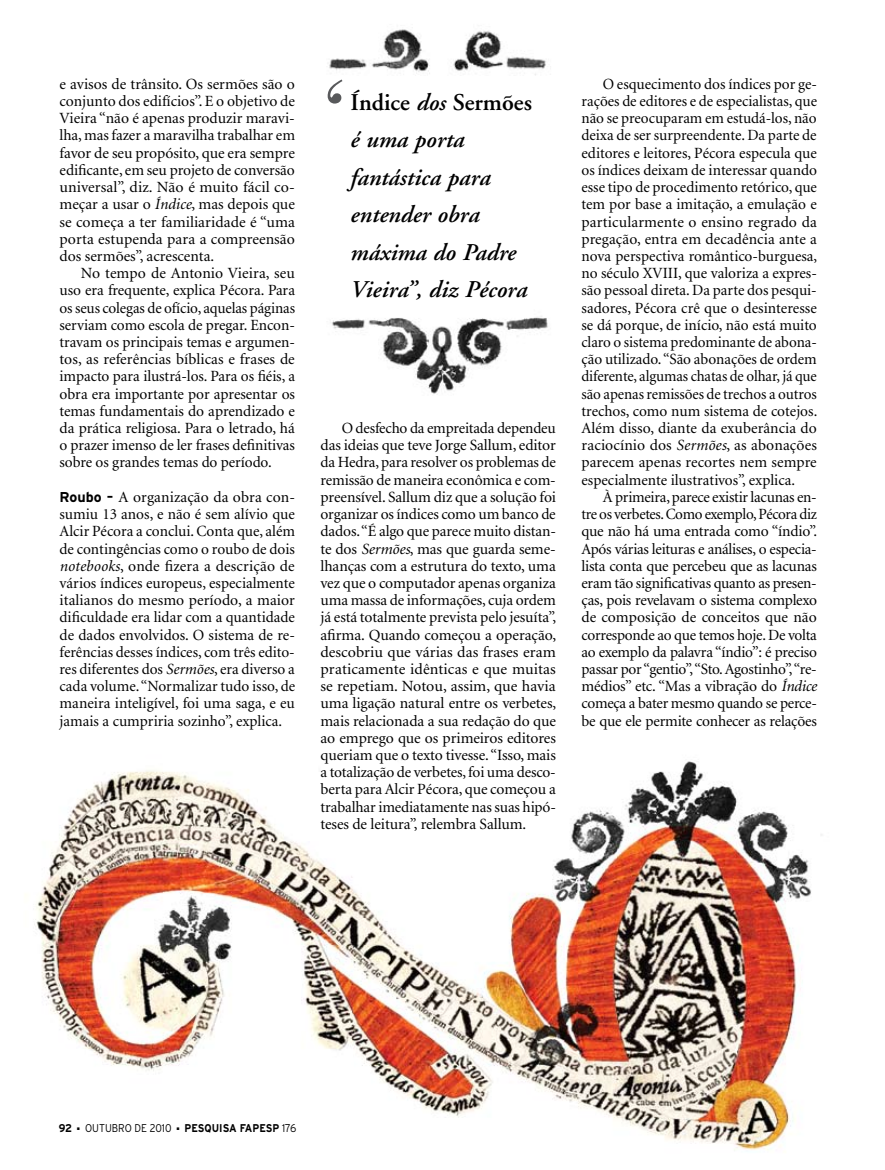
<style>
.page{position:relative;width:885px;height:1170px;background:#fff}
.page>*{position:absolute;margin:0;border:0;box-sizing:border-box;transform-origin:0 0}
.t1{font:italic 98.7px "Bodoni";color:#58595b}
.t2{font:italic 600 24px/37.5px "Adobe Garamond";color:#000}
.t3{font:15.6px/17.2px "Minion";letter-spacing:-.015em;color:#000;text-align:justify}
.t4{font:700 11.25px "Interstate";color:#000;scale:.9 1}
.t5{font:300 11.25px "Interstate";color:#000;scale:.9 1}
.s1{font-style:italic}
.s2{font-family:"Interstate";font-weight:700;font-size:14.25px}
.s3{font-style:normal}
.s4{font-weight:300}
</style>
<div class="page">
<img style="left:329px;top:29px;width:219px;height:365px">
<img style="left:34px;top:757px;width:788px;height:394px">
<p class="t3" style="left:60px;top:76px;width:237px">e avisos de trânsito. Os sermões são o conjunto dos edifícios”. E o objetivo de Vieira “não é apenas produzir maravi&shy;lha, mas fazer a maravilha trabalhar em favor de seu propósito, que era sempre edificante, em seu projeto de conversão universal”, diz. Não é muito fácil co&shy;meçar a usar o <span class="s1">Índice</span>, mas depois que se começa a ter familiaridade é “uma porta estupenda para a compreensão dos sermões”, acrescenta.</p>
<p class="t3" style="left:60px;top:265px;width:237px;text-indent:21px">No tempo de Antonio Vieira, seu uso era frequente, explica Pécora. Para os seus colegas de ofício, aquelas páginas serviam como escola de pregar. Encon&shy;travam os principais temas e argumen&shy;tos, as referências bíblicas e frases de impacto para ilustrá-los. Para os fiéis, a obra era importante por apresentar os temas fundamentais do aprendizado e da prática religiosa. Para o letrado, há o prazer imenso de ler frases definitivas sobre os grandes temas do período.</p>
<p class="t3" style="left:60px;top:489px;width:237px"><span class="s2">Roubo –</span> A organização da obra con&shy;sumiu 13 anos, e não é sem alívio que Alcir Pécora a conclui. Conta que, além de contingências como o roubo de dois <span class="s1">notebooks</span>, onde fizera a descrição de vários índices europeus, especialmente italianos do mesmo período, a maior dificuldade era lidar com a quantidade de dados envolvidos. O sistema de re&shy;ferências desses índices, com três edito&shy;res diferentes dos <span class="s1">Sermões</span>, era diverso a cada volume. “Normalizar tudo isso, de maneira inteligível, foi uma saga, e eu jamais a cumpriria sozinho”, explica.</p>
<h1 class="t1" style="left:318px;top:58px;width:23px">‘</h1>
<h2 class="t2" style="left:350px;top:84px;width:183px"><span class="s3">Índice</span> dos <span class="s3">Sermões </span>é uma porta fantástica para entender obra máxima do Padre<br>Vieira”, diz Pécora</h2>
<p class="t3" style="left:320px;top:420px;width:237px;text-indent:21px">O desfecho da empreitada dependeu das ideias que teve Jorge Sallum, editor da Hedra, para resolver os problemas de remissão de maneira econômica e com&shy;preensível. Sallum diz que a solução foi organizar os índices como um banco de dados. “É algo que parece muito distan&shy;te dos <span class="s1">Sermões</span>, mas que guarda seme&shy;lhanças com a estrutura do texto, uma vez que o computador apenas organiza uma massa de informações, cuja ordem já está totalmente prevista pelo jesuíta”, afirma. Quando começou a operação, descobriu que várias das frases eram praticamente idênticas e que muitas se repetiam. Notou, assim, que havia uma ligação natural entre os verbetes, mais relacionada a sua redação do que ao emprego que os primeiros editores queriam que o texto tivesse. “Isso, mais a totalização de verbetes, foi uma desco&shy;berta para Alcir Pécora, que começou a trabalhar imediatamente nas suas hipó&shy;teses de leitura”, relembra Sallum.</p>
<p class="t3" style="left:581px;top:76px;width:237px;text-indent:21px">O esquecimento dos índices por ge&shy;rações de editores e de especialistas, que não se preocuparam em estudá-los, não deixa de ser surpreendente. Da parte de editores e leitores, Pécora especula que os índices deixam de interessar quando esse tipo de procedimento retórico, que tem por base a imitação, a emulação e particularmente o ensino regrado da pregação, entra em decadência ante a nova perspectiva romântico-burguesa, no século XVIII, que valoriza a expres&shy;são pessoal direta. Da parte dos pesqui&shy;sadores, Pécora crê que o desinteresse se dá porque, de início, não está muito claro o sistema predominante de abona&shy;ção utilizado. “São abonações de ordem diferente, algumas chatas de olhar, já que são apenas remissões de trechos a outros trechos, como num sistema de cotejos.<br>Além disso, diante da exuberância do raciocínio dos <span class="s1">Sermões</span>, as abonações parecem apenas recortes nem sempre especialmente ilustrativos”, explica.</p>
<p class="t3" style="left:581px;top:489px;width:237px;text-align:left;text-indent:21px">À primeira, parece existir lacunas en&shy;tre os verbetes. Como exemplo, Pécora diz que não há uma entrada como “índio”.<br>Após várias leituras e análises, o especia&shy;lista conta que percebeu que as lacunas eram tão significativas quanto as presen&shy;ças, pois revelavam o sistema complexo de composição de conceitos que não corresponde ao que temos hoje. De volta ao exemplo da palavra “índio”: é preciso passar por “gentio”, “Sto. Agostinho”, “re&shy;médios” etc. “Mas a vibração do <span class="s1">Índice </span>começa a bater mesmo quando se perce&shy;be que ele permite conhecer as relações</p>
<p class="t4" style="left:59px;top:1121px;width:16px">92</p>
<p class="t5" style="left:77px;top:1121px;width:106px">■ OUTU BRO DE 2010</p>
<p class="t4" style="left:177px;top:1121px;width:134px">■ PESQUISA FAPESP <span class="s4">176</span></p>
</div>
